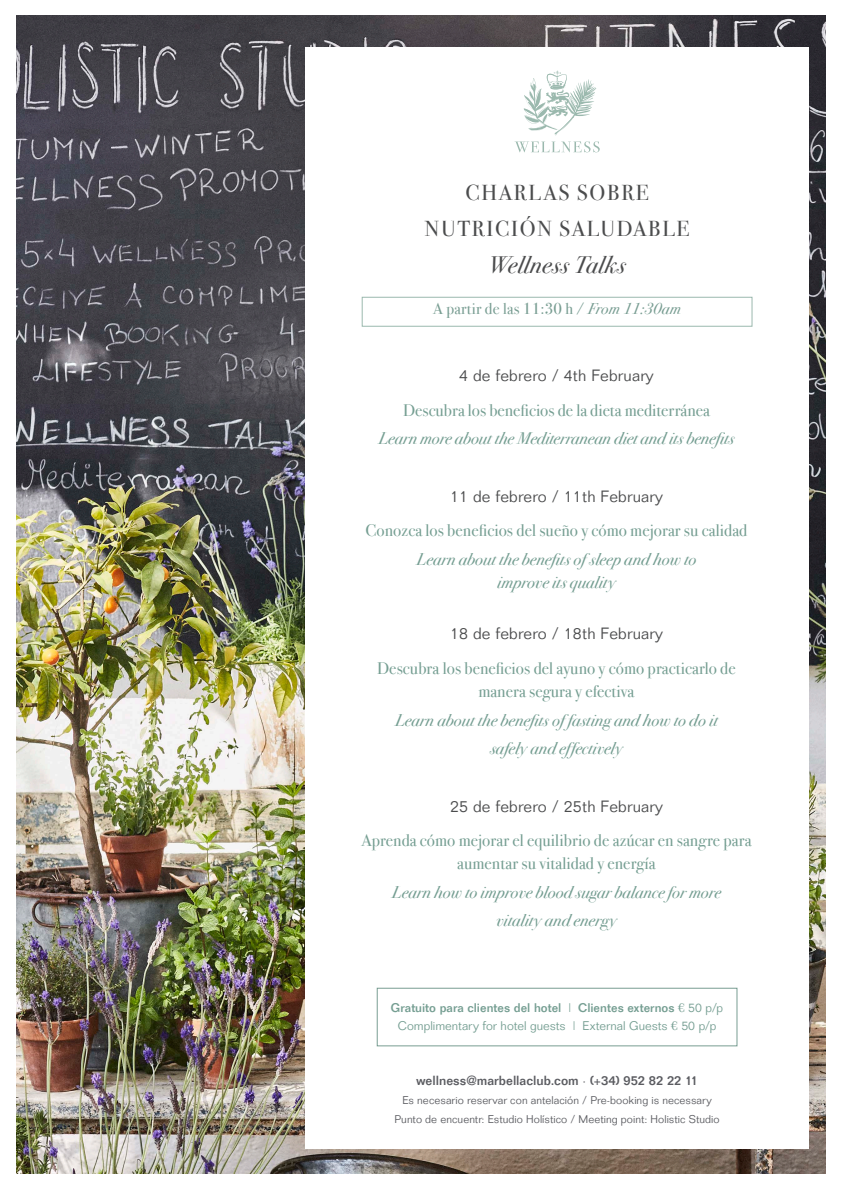
<style>
.page{position:relative;width:842px;height:1191px;background:#fff}
.page>*{position:absolute;margin:0;border:0;box-sizing:border-box;transform-origin:0 0}
.t1{font:italic 24.3px "ITC Bodoni 72 Com";letter-spacing:.015em;color:#4b4c4d}
.t2{font:22px/36.1px "ITC Bodoni 72 Com";letter-spacing:.075em;color:#4b4c4d;text-align:center}
.t3{font:17px/23px "ITC Bodoni 72 Com";letter-spacing:.005em;color:#759e92;text-align:center}
.t4{font:italic 17px "ITC Bodoni 72 Com";letter-spacing:.005em;color:#759e92}
.t5{font:300 16px "Folio";letter-spacing:.015em;color:#4b4c4d}
.t6{font:16px "ITC Bodoni 72 Com";letter-spacing:.015em;color:#789d92}
.t7{font:500 13px "Folio";color:#5b5c61}
.t8{font:300 12.3px/18px "Folio";color:#759e92;text-align:center}
.t9{font:300 11px/19.3px "Folio";letter-spacing:.005em;color:#5b5c61;text-align:center}
.s1{font-style:italic}
.s2{font-weight:500}
.s3{font-family:"ITC Bodoni 72 Com";font-weight:400}
</style>
<div class="page">
<img style="left:16px;top:16px;width:810px;height:1158px">
<div style="left:305px;top:47px;width:504px;height:1101px;background:#fff"></div>
<svg style="left:514px;top:141px;width:86px;height:11px"></svg>
<svg style="left:524px;top:70px;width:72px;height:65px"></svg>
<div style="left:377px;top:987px;width:360px;height:59px;border:1px solid #789d92"></div>
<div style="left:362px;top:297px;width:390px;height:30px;border:1px solid #9bb9ae"></div>
<p class="t2" style="left:425px;top:175px;width:266px">CHARLAS SOBRE<br>NUTRICIÓN SALUDABLE</p>
<h1 class="t1" style="left:488px;top:250px;width:139px">Wellness Talks</h1>
<p class="t6" style="left:433px;top:299px;width:249px">A partir de las 11:30 h / <span class="s1">From 11:30am</span></p>
<p class="t5" style="left:459px;top:366px;width:196px">4 de febrero / 4th February</p>
<p class="t3" style="left:403px;top:399px;width:308px">Descubra los beneficios de la dieta mediterránea</p>
<p class="t4" style="left:378px;top:428px;width:357px">Learn more about the Mediterranean diet and its benefits</p>
<p class="t5" style="left:450px;top:486px;width:214px">11 de febrero / 11th February</p>
<p class="t3" style="left:365px;top:519px;width:383px">Conozca los beneficios del sueño y cómo mejorar su calidad</p>
<p class="t4" style="left:417px;top:548px;width:281px">Learn about the benefits of sleep and how to</p>
<p class="t4" style="left:497px;top:571px;width:120px">improve its quality</p>
<p class="t5" style="left:450px;top:624px;width:214px">18 de febrero / 18th February</p>
<p class="t3" style="left:377px;top:657px;width:360px">Descubra los beneficios del ayuno y cómo practicarlo de manera segura y efectiva</p>
<p class="t4" style="left:395px;top:709px;width:324px">Learn about the benefits of fasting and how to do it</p>
<p class="t4" style="left:490px;top:738px;width:134px">safely and effectively</p>
<p class="t5" style="left:450px;top:796px;width:214px">25 de febrero / 25th February</p>
<p class="t3" style="left:361px;top:829px;width:392px">Aprenda cómo mejorar el equilibrio de azúcar en sangre para aumentar su vitalidad y energía</p>
<p class="t4" style="left:392px;top:881px;width:330px">Learn how to improve blood sugar balance for more</p>
<p class="t4" style="left:496px;top:910px;width:122px">vitality and energy</p>
<p class="t8" style="left:391px;top:999px;width:334px"><span class="s2">Gratuito para clientes del hotel</span> | <span class="s2">Clientes externos</span> <span class="s3">€</span> 50 p/p<br>Complimentary for hotel guests | External Guests <span class="s3">€</span> 50 p/p</p>
<p class="t7" style="left:416px;top:1072px;width:283px">wellness@marbellaclub.com · (+34) 952 82 22 11</p>
<p class="t9" style="left:395px;top:1090px;width:327px">Es necesario reservar con antelación / Pre-booking is necessary<br>Punto de encuentr: Estudio Holístico / Meeting point: Holistic Studio</p>
</div>
